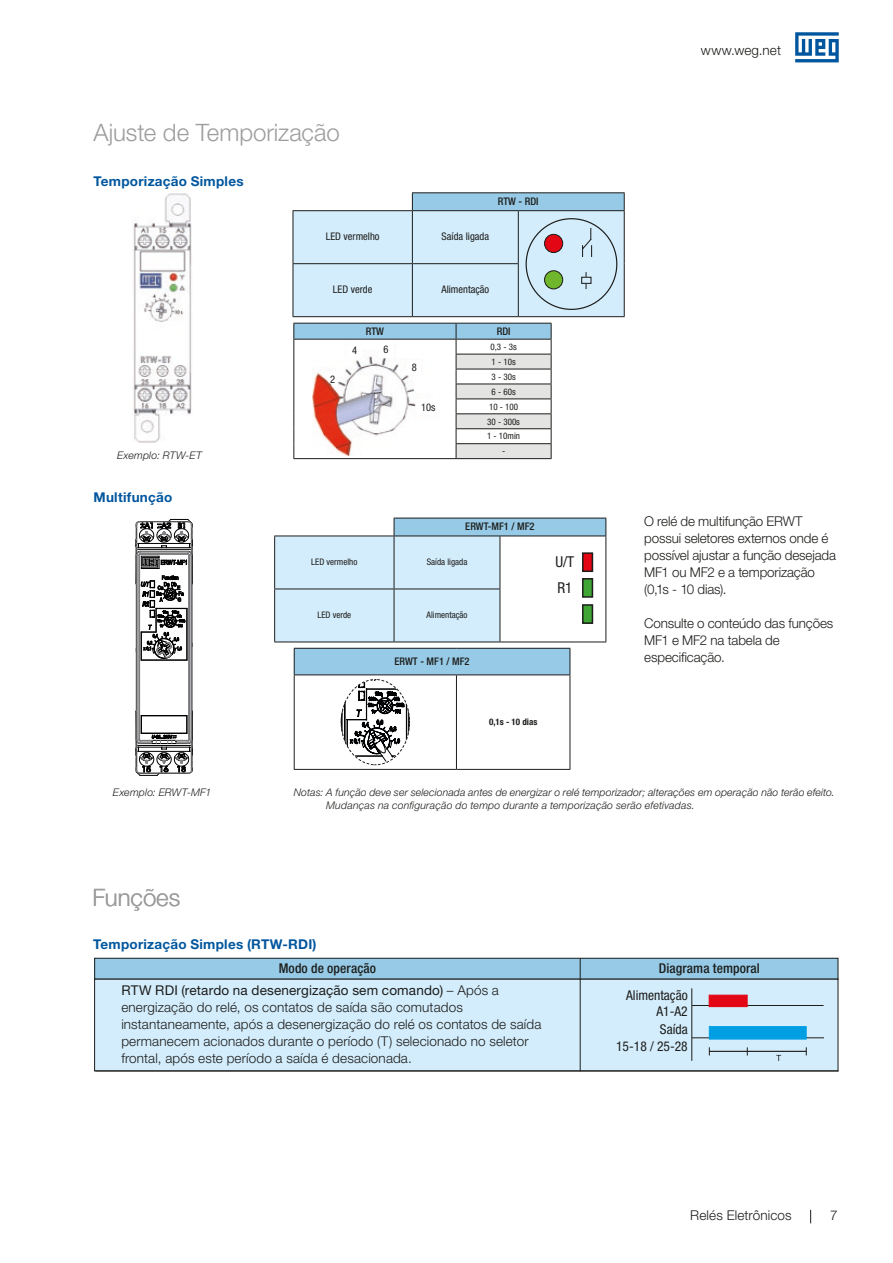
<style>
.page{position:relative;width:893px;height:1263px;background:#fff}
.page>*{position:absolute;margin:0;border:0;box-sizing:border-box;transform-origin:0 0}
.t1{font:300 24px "Helvetica Neue LT Pro";color:#9d9d9d}
.t2{font:condensed 15px/25.8px "Helvetica Neue LT Pro";color:#1d1d1b}
.t3{font:300 13.5px/17px "Helvetica Neue LT Pro";letter-spacing:.005em;color:#1d1d1b}
.t4{font:700 13.5px "Helvetica Neue LT Pro";letter-spacing:.02em;color:#00569e}
.t5{font:condensed 13.5px/16.2px "Helvetica Neue LT Pro";color:#1d1d1b;text-align:right}
.t6{font:500 condensed 13.5px "Helvetica Neue LT Pro";letter-spacing:.01em;color:#1d1d1b}
.t7{font:italic 300 10.5px/12.8px "Helvetica Neue LT Pro";letter-spacing:.015em;color:#1d1d1b}
.t8{font:condensed 10.5px "Helvetica Neue LT Pro";color:#1d1d1b}
.t9{font:500 condensed 10.5px "Helvetica Neue LT Pro";color:#1d1d1b}
.t10{font:condensed 9px/15px "Helvetica Neue LT Pro";color:#1d1d1b;text-align:center}
.t11{font:700 condensed 9px "Helvetica Neue LT Pro";color:#1d1d1b}
.s1{font-weight:400}
</style>
<div class="page">
<svg style="left:810px;top:1210px;width:1px;height:13px"></svg>
<svg style="left:795px;top:32px;width:44px;height:30px"></svg>
<hr style="left:412px;top:192px;width:106px;height:1px;background:#1d1d1b">
<hr style="left:518px;top:192px;width:107px;height:1px;background:#1d1d1b">
<svg style="left:293px;top:193px;width:332px;height:124px;background:#c8e0ee"></svg>
<div style="left:582px;top:277px;width:9px;height:6px;background:#d4edfc"></div>
<div style="left:581px;top:277px;width:10px;height:7px;border:1px solid #1d1d1b"></div>
<img style="left:132px;top:193px;width:60px;height:249px">
<div style="left:394px;top:518px;width:212px;height:18px;background:#96cae6"></div>
<svg style="left:275px;top:518px;width:225px;height:124px;background:#cfe7f6"></svg>
<hr style="left:500px;top:518px;width:106px;height:1px;background:#1d1d1b">
<svg style="left:605px;top:518px;width:1px;height:18px"></svg>
<hr style="left:274px;top:536px;width:120px;height:1px;background:#1d1d1b">
<hr style="left:274px;top:536px;width:1px;height:53px;background:#1d1d1b">
<hr style="left:394px;top:536px;width:106px;height:1px;background:#1d1d1b">
<hr style="left:394px;top:536px;width:1px;height:53px;background:#1d1d1b">
<hr style="left:500px;top:536px;width:106px;height:1px;background:#1d1d1b">
<hr style="left:500px;top:536px;width:1px;height:53px;background:#1d1d1b">
<hr style="left:500px;top:642px;width:106px;height:1px;background:#1d1d1b">
<hr style="left:605px;top:536px;width:1px;height:53px;background:#1d1d1b">
<hr style="left:605px;top:589px;width:1px;height:53px;background:#1d1d1b">
<hr style="left:274px;top:589px;width:120px;height:1px;background:#1d1d1b">
<hr style="left:274px;top:589px;width:1px;height:53px;background:#1d1d1b">
<hr style="left:394px;top:589px;width:106px;height:1px;background:#1d1d1b">
<hr style="left:394px;top:589px;width:1px;height:53px;background:#1d1d1b">
<hr style="left:500px;top:589px;width:1px;height:53px;background:#1d1d1b">
<hr style="left:274px;top:642px;width:120px;height:1px;background:#1d1d1b">
<hr style="left:394px;top:642px;width:106px;height:1px;background:#1d1d1b">
<hr style="left:294px;top:648px;width:162px;height:1px;background:#1d1d1b">
<hr style="left:456px;top:648px;width:114px;height:1px;background:#1d1d1b">
<hr style="left:294px;top:769px;width:162px;height:1px;background:#1d1d1b">
<hr style="left:456px;top:769px;width:114px;height:1px;background:#1d1d1b">
<svg style="left:294px;top:649px;width:277px;height:120px"></svg>
<svg style="left:293px;top:323px;width:259px;height:136px"></svg>
<div style="left:583px;top:553px;width:9px;height:18px;background:#e30614"></div>
<div style="left:582px;top:552px;width:11px;height:20px;border:2px solid #1d1d1b"></div>
<div style="left:583px;top:579px;width:9px;height:18px;background:#3fa535"></div>
<div style="left:582px;top:578px;width:11px;height:20px;border:2px solid #1d1d1b"></div>
<div style="left:583px;top:605px;width:9px;height:18px;background:#3fa535"></div>
<div style="left:582px;top:604px;width:11px;height:20px;border:2px solid #1d1d1b"></div>
<svg style="left:136px;top:519px;width:57px;height:257px"></svg>
<div style="left:95px;top:958px;width:743px;height:21px;background:#96cae6"></div>
<div style="left:94px;top:958px;width:744px;height:21px;border:1px solid #1d1d1b"></div>
<div style="left:95px;top:979px;width:743px;height:92px;background:#d4edfc"></div>
<hr style="left:95px;top:1070px;width:744px;height:1px;background:#1d1d1b">
<hr style="left:580px;top:958px;width:1px;height:113px;background:#1d1d1b">
<svg style="left:776px;top:1055px;width:5px;height:6px"></svg>
<hr style="left:691px;top:988px;width:1px;height:73px;background:#1d1d1b">
<hr style="left:692px;top:1005px;width:132px;height:1px;background:#1d1d1b">
<hr style="left:709px;top:1051px;width:97px;height:1px;background:#1d1d1b">
<hr style="left:692px;top:1037px;width:132px;height:1px;background:#1d1d1b">
<div style="left:709px;top:995px;width:38px;height:12px;background:#e30614;border:1px solid #e30614"></div>
<div style="left:709px;top:1027px;width:97px;height:12px;background:#009fe3"></div>
<h1 class="t1" style="left:94px;top:117px;width:248px">Ajuste de Temporização</h1>
<p class="t4" style="left:94px;top:172px;width:152px">Temporização Simples</p>
<p class="t7" style="left:117px;top:449px;width:86px">Exemplo: RTW-ET</p>
<p class="t4" style="left:94px;top:488px;width:80px">Multifunção</p>
<p class="t9" style="left:498px;top:195px;width:42px">RTW - RDI</p>
<p class="t8" style="left:326px;top:230px;width:55px">LED vermelho</p>
<p class="t8" style="left:442px;top:230px;width:49px">Saída ligada</p>
<p class="t8" style="left:333px;top:283px;width:41px">LED verde</p>
<p class="t8" style="left:441px;top:283px;width:49px">Alimentação</p>
<p class="t8" style="left:330px;top:373px;width:7px">2</p>
<p class="t9" style="left:366px;top:325px;width:20px">RTW</p>
<p class="t9" style="left:497px;top:325px;width:15px">RDI</p>
<p class="t10" style="left:487px;top:339px;width:34px">0,3 - 3s<br>1 - 10s<br>3 - 30s<br>6 - 60s<br>10 - 100<br>30 - 300s<br>1 - 10min -</p>
<p class="t8" style="left:352px;top:344px;width:7px">4</p>
<p class="t8" style="left:383px;top:343px;width:7px">6</p>
<p class="t8" style="left:412px;top:361px;width:7px">8</p>
<p class="t8" style="left:421px;top:401px;width:16px">10s</p>
<p class="t9" style="left:465px;top:520px;width:71px">ERWT-MF1 / MF2</p>
<p class="t10" style="left:311px;top:554px;width:48px">LED vermelho</p>
<p class="t10" style="left:427px;top:554px;width:42px">Saída ligada</p>
<p class="t10" style="left:317px;top:607px;width:35px">LED verde</p>
<p class="t10" style="left:426px;top:607px;width:42px">Alimentação</p>
<p class="t9" style="left:394px;top:655px;width:77px">ERWT - MF1 / MF2</p>
<p class="t2" style="left:555px;top:549px;width:20px">U/T<br>R1</p>
<p class="t11" style="left:489px;top:717px;width:50px">0,1s - 10 dias</p>
<p class="t3" style="left:701px;top:41px;width:82px">www.weg.net</p>
<p class="t3" style="left:644px;top:512px;width:193px">O relé de multifunção ERWT possui seletores externos onde é possível ajustar a função desejada<br>MF1 ou MF2 e a temporização (0,1s - 10 dias).</p>
<p class="t3" style="left:644px;top:614px;width:191px">Consulte o conteúdo das funções<br>MF1 e MF2 na tabela de especificação.</p>
<p class="t7" style="left:113px;top:786px;width:100px">Exemplo: ERWT-MF1</p>
<h1 class="t1" style="left:93px;top:883px;width:89px">Funções</h1>
<p class="t7" style="left:326px;top:786px;width:510px;text-indent:-32px">Notas: A função deve ser selecionada antes de energizar o relé temporizador; alterações em operação não terão efeito.<br>Mudanças na configuração do tempo durante a temporização serão efetivadas.</p>
<p class="t4" style="left:93px;top:936px;width:225px">Temporização Simples (RTW-RDI)</p>
<p class="t6" style="left:279px;top:960px;width:99px">Modo de operação</p>
<p class="t6" style="left:659px;top:960px;width:103px">Diagrama temporal</p>
<p class="t3" style="left:121px;top:982px;width:422px"><span class="s1">RTW RDI (retardo na desenergização sem comando)</span> – Após a energização do relé, os contatos de saída são comutados instantaneamente, após a desenergização do relé os contatos de saída permanecem acionados durante o período (T) selecionado no seletor frontal, após este período a saída é desacionada.</p>
<p class="t5" style="left:626px;top:987px;width:63px">Alimentação<br>A1-A2</p>
<p class="t5" style="left:616px;top:1021px;width:73px">Saída<br>15-18 / 25-28</p>
<p class="t3" style="left:690px;top:1207px;width:103px">Relés Eletrônicos</p>
<p class="t3" style="left:830px;top:1207px;width:9px">7</p>
</div>
